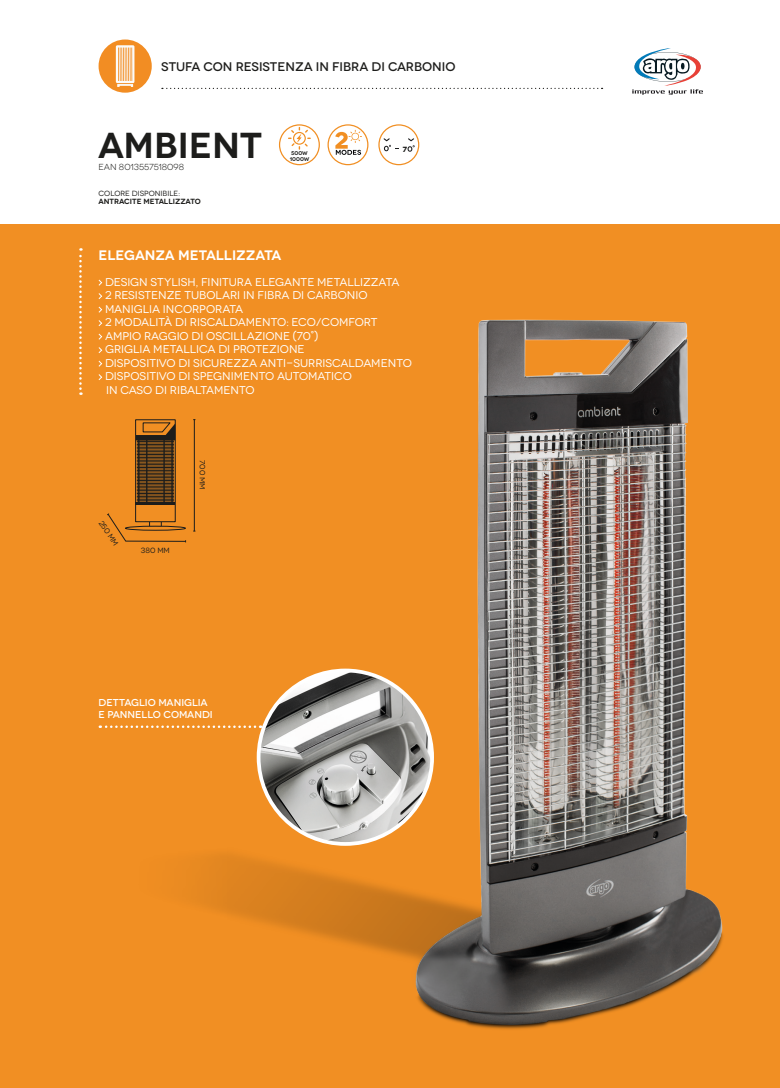
<style>
.page{position:relative;width:780px;height:1088px;background:#fff}
.page>*{position:absolute;margin:0;border:0;box-sizing:border-box;transform-origin:0 0}
.t1{font:600 36px "Novecentowide";color:#1d1d1b}
.t2{font:600 13.75px "Novecentowide";color:#fff}
.t3{font:500 12.5px "Novecentowide";color:#1d1d1b}
.t4{font:11.25px/13.5px "Novecentowide";color:#fff}
.t5{font:500 10px/12px "Novecentowide";letter-spacing:-.005em;color:#fff}
.t6{font:8.75px "Novecentowide";color:#1d1d1b}
.t7{font:7.62px "Novecentowide";color:#1d1d1b}
.t8{font:7.5px "Novecentowide";color:#1d1d1b}
.t9{font:600 7.5px "Novecentowide";color:#1d1d1b}
.t10{font:700 7.5px "Novecentowide";color:#1d1d1b}
.t11{font:600 5.38px/5.8px "Novecentowide";color:#1d1d1b}
</style>
<div class="page">
<div style="left:0;top:225px;width:18px;height:863px;background:#f18f23"></div>
<svg style="left:632px;top:48px;width:71px;height:47px"></svg>
<div style="left:18px;top:225px;width:762px;height:863px;background:#f18f23"></div>
<img style="left:185px;top:319px;width:538px;height:711px">
<div style="left:99px;top:40px;width:53px;height:53px;background:#f28d23;border-radius:50%"></div>
<svg style="left:116px;top:45px;width:18px;height:42px"></svg>
<div style="left:279px;top:124px;width:41px;height:41px;border:1px solid #f18f23;border-radius:50%"></div>
<svg style="left:288px;top:127px;width:23px;height:23px"></svg>
<svg style="left:162px;top:88px;width:440px;height:1px"></svg>
<svg style="left:98px;top:279px;width:5px;height:20px"></svg>
<svg style="left:98px;top:306px;width:5px;height:20px"></svg>
<svg style="left:98px;top:333px;width:5px;height:20px"></svg>
<svg style="left:98px;top:360px;width:5px;height:20px"></svg>
<svg style="left:79px;top:248px;width:3px;height:147px"></svg>
<svg style="left:137px;top:442px;width:37px;height:63px"></svg>
<div style="left:135px;top:419px;width:41px;height:103px;border:1px solid #1d1d1b"></div>
<hr style="left:135px;top:502px;width:40px;height:2px;background:#1d1d1b">
<hr style="left:137px;top:440px;width:37px;height:1px;background:#1d1d1b">
<hr style="left:137px;top:441px;width:37px;height:1px;background:#1d1d1b">
<hr style="left:137px;top:443px;width:37px;height:1px;background:#1d1d1b">
<hr style="left:137px;top:444px;width:37px;height:1px;background:#1d1d1b">
<hr style="left:137px;top:446px;width:37px;height:1px;background:#1d1d1b">
<hr style="left:137px;top:447px;width:37px;height:1px;background:#1d1d1b">
<hr style="left:137px;top:448px;width:37px;height:1px;background:#1d1d1b">
<hr style="left:137px;top:450px;width:37px;height:1px;background:#1d1d1b">
<hr style="left:137px;top:451px;width:37px;height:1px;background:#1d1d1b">
<hr style="left:137px;top:453px;width:37px;height:1px;background:#1d1d1b">
<hr style="left:137px;top:454px;width:37px;height:1px;background:#1d1d1b">
<hr style="left:137px;top:456px;width:37px;height:1px;background:#1d1d1b">
<hr style="left:137px;top:457px;width:37px;height:1px;background:#1d1d1b">
<hr style="left:137px;top:459px;width:37px;height:1px;background:#1d1d1b">
<hr style="left:137px;top:460px;width:37px;height:1px;background:#1d1d1b">
<hr style="left:137px;top:461px;width:37px;height:1px;background:#1d1d1b">
<hr style="left:137px;top:463px;width:37px;height:1px;background:#1d1d1b">
<hr style="left:137px;top:464px;width:37px;height:1px;background:#1d1d1b">
<hr style="left:137px;top:466px;width:37px;height:1px;background:#1d1d1b">
<hr style="left:137px;top:467px;width:37px;height:1px;background:#1d1d1b">
<hr style="left:137px;top:469px;width:37px;height:1px;background:#1d1d1b">
<hr style="left:137px;top:470px;width:37px;height:1px;background:#1d1d1b">
<hr style="left:137px;top:472px;width:37px;height:1px;background:#1d1d1b">
<hr style="left:137px;top:473px;width:37px;height:1px;background:#1d1d1b">
<hr style="left:137px;top:474px;width:37px;height:1px;background:#1d1d1b">
<hr style="left:137px;top:476px;width:37px;height:1px;background:#1d1d1b">
<hr style="left:137px;top:477px;width:37px;height:1px;background:#1d1d1b">
<hr style="left:137px;top:479px;width:37px;height:1px;background:#1d1d1b">
<hr style="left:137px;top:480px;width:37px;height:1px;background:#1d1d1b">
<hr style="left:137px;top:482px;width:37px;height:1px;background:#1d1d1b">
<hr style="left:137px;top:483px;width:37px;height:1px;background:#1d1d1b">
<hr style="left:137px;top:485px;width:37px;height:1px;background:#1d1d1b">
<hr style="left:137px;top:486px;width:37px;height:1px;background:#1d1d1b">
<hr style="left:137px;top:487px;width:37px;height:1px;background:#1d1d1b">
<hr style="left:137px;top:489px;width:37px;height:1px;background:#1d1d1b">
<hr style="left:137px;top:490px;width:37px;height:1px;background:#1d1d1b">
<hr style="left:137px;top:492px;width:37px;height:1px;background:#1d1d1b">
<hr style="left:137px;top:493px;width:37px;height:1px;background:#1d1d1b">
<hr style="left:137px;top:495px;width:37px;height:1px;background:#1d1d1b">
<hr style="left:137px;top:496px;width:37px;height:1px;background:#1d1d1b">
<hr style="left:137px;top:498px;width:37px;height:1px;background:#1d1d1b">
<hr style="left:137px;top:499px;width:37px;height:1px;background:#1d1d1b">
<hr style="left:137px;top:500px;width:37px;height:1px;background:#1d1d1b">
<hr style="left:138px;top:440px;width:1px;height:63px;background:#1d1d1b">
<hr style="left:146px;top:440px;width:1px;height:63px;background:#1d1d1b">
<hr style="left:163px;top:440px;width:2px;height:63px;background:#1d1d1b">
<hr style="left:171px;top:440px;width:2px;height:63px;background:#1d1d1b">
<svg style="left:136px;top:422px;width:39px;height:18px"></svg>
<hr style="left:194px;top:420px;width:1px;height:111px;background:#1d1d1b">
<svg style="left:107px;top:513px;width:79px;height:29px"></svg>
<div style="left:327px;top:124px;width:41px;height:41px;border:1px solid #f18f23;border-radius:50%"></div>
<svg style="left:335px;top:130px;width:27px;height:25px"></svg>
<svg style="left:100px;top:667px;width:336px;height:181px"></svg>
<div style="left:378px;top:124px;width:41px;height:41px;border:1px solid #f18f23;border-radius:50%"></div>
<svg style="left:383px;top:138px;width:15px;height:13px"></svg>
<svg style="left:407px;top:138px;width:7px;height:14px"></svg>
<p class="t3" style="left:161px;top:59px;width:295px">STUFA CON RESISTENZA IN FIBRA DI CARBONIO</p>
<h1 class="t1" style="left:98px;top:123px;width:165px">AMBIENT</h1>
<p class="t8" style="left:99px;top:189px;width:83px">COLORE DISPONIBILE:</p>
<p class="t9" style="left:99px;top:197px;width:104px">ANTRACITE METALLIZZATO</p>
<p class="t6" style="left:99px;top:162px;width:87px">EAN 8013557518098</p>
<p class="t11" style="left:290px;top:150px;width:21px">500W<br>1000W</p>
<p class="t10" style="left:403px;top:144px;width:6px">7</p>
<p class="t2" style="left:99px;top:247px;width:184px">ELEGANZA METALLIZZATA</p>
<p class="t4" style="left:105px;top:275px;width:308px">DESIGN STYLISH, FINITURA ELEGANTE METALLIZZATA<br>2 RESISTENZE TUBOLARI IN FIBRA DI CARBONIO MANIGLIA INCORPORATA<br>2 MODALITÀ DI RISCALDAMENTO: ECO/COMFORT AMPIO RAGGIO DI OSCILLAZIONE (70°)<br>GRIGLIA METALLICA DI PROTEZIONE<br>DISPOSITIVO DI SICUREZZA ANTI-SURRISCALDAMENTO DISPOSITIVO DI SPEGNIMENTO AUTOMATICO<br>IN CASO DI RIBALTAMENTO</p>
<p class="t8" style="left:104px;top:519px;width:30px;rotate:57deg">2 50 MM</p>
<p class="t7" style="left:141px;top:546px;width:31px">380 MM</p>
<p class="t7" style="left:207px;top:460px;width:31px;rotate:90deg">700 MM</p>
<p class="t5" style="left:99px;top:697px;width:116px">DETTAGLIO MANIGLIA<br>E PANNELLO COMANDI</p>
</div>
